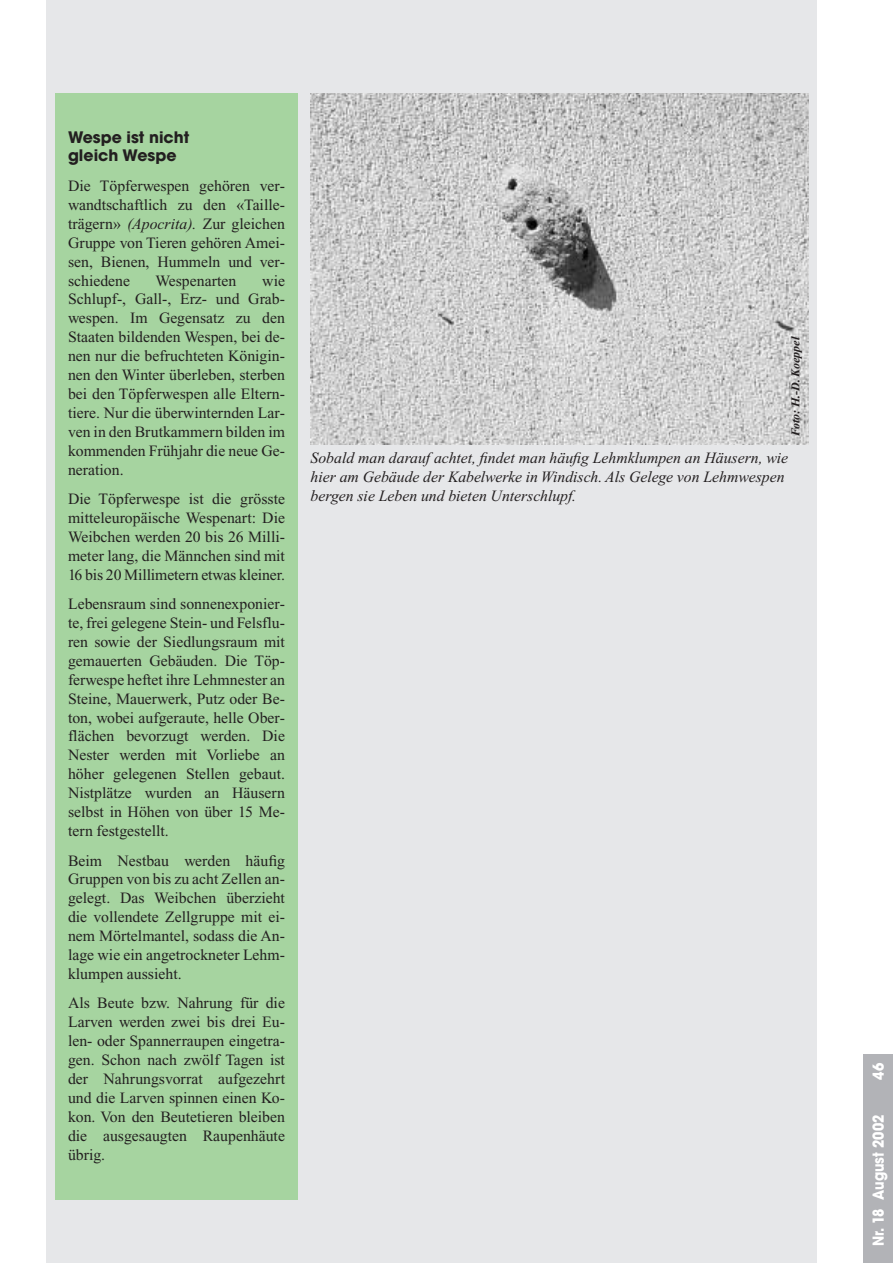
<style>
.page{position:relative;width:893px;height:1263px;background:#fff}
.page>*{position:absolute;margin:0;border:0;box-sizing:border-box;transform-origin:0 0}
.t1{font:15.75px/18.9px "Times New Roman";color:#231f20;text-align:justify}
.t2{font:italic 15.75px/18.9px "Times New Roman";color:#231f20}
.t3{font:700 15.75px/18.9px "Avant Garde";color:#231f20}
.t4{font:700 15px "Avant Garde";color:#fff;scale:.9 1}
.t5{font:italic 700 12px "Times New Roman";color:#231f20}
.s1{font-style:italic}
</style>
<div class="page">
<div style="left:47px;top:0;width:769px;height:1263px;background:#e6e7e9"></div>
<div style="left:863px;top:1054px;width:29px;height:209px;background:#b2b3b7"></div>
<div style="left:55px;top:94px;width:243px;height:1106px;background:#a6d4a0"></div>
<img style="left:310px;top:94px;width:498px;height:350px">
<p class="t3" style="left:68px;top:129px;width:123px">Wespe ist nicht gleich Wespe</p>
<p class="t1" style="left:68px;top:178px;width:218px">Die Töpferwespen gehören ver&shy;wandtschaftlich zu den «Taille&shy;trägern» <span class="s1">(Apocrita).</span> Zur gleichen Gruppe von Tieren gehören Amei&shy;sen, Bienen, Hummeln und ver&shy;schiedene</p>
<p class="t1" style="left:68px;top:272px;width:218px;text-indent:194px">wie Schlupf-, Gall-, Erz- und Grab&shy;wespen. Im Gegensatz zu den Staaten bildenden Wespen, bei de&shy;nen nur die befruchteten Königin&shy;nen den Winter überleben, sterben bei den Töpferwespen alle Eltern&shy;tiere. Nur die überwinternden Lar&shy;ven in den Brutkammern bilden im kommenden Frühjahr die neue Ge&shy;neration.</p>
<p class="t1" style="left:68px;top:491px;width:218px">Die Töpferwespe ist die grösste mitteleuropäische Wespenart: Die Weibchen werden 20 bis 26 Milli&shy;meter lang, die Männchen sind mit 16 bis 20 Millimetern etwas kleiner.</p>
<p class="t1" style="left:68px;top:596px;width:218px">Lebensraum sind sonnenexponier&shy;te, frei gelegene Stein- und Felsflu&shy;ren sowie der Siedlungsraum mit gemauerten Gebäuden. Die Töp&shy;ferwespe heftet ihre Lehmnester an Steine, Mauerwerk, Putz oder Be&shy;ton, wobei aufgeraute, helle Ober&shy;flächen bevorzugt werden. Die Nester werden mit Vorliebe an höher gelegenen Stellen gebaut.<br>Nistplätze wurden an Häusern selbst in Höhen von über 15 Me&shy;tern festgestellt.</p>
<p class="t1" style="left:68px;top:852px;width:218px">Beim Nestbau werden häufig Gruppen von bis zu acht Zellen an&shy;gelegt. Das Weibchen überzieht die vollendete Zellgruppe mit ei&shy;nem Mörtelmantel, sodass die An&shy;lage wie ein angetrockneter Lehm&shy;klumpen aussieht.</p>
<p class="t1" style="left:68px;top:995px;width:218px">Als Beute bzw. Nahrung für die Larven werden zwei bis drei Eu&shy;len- oder Spannerraupen eingetra&shy;gen. Schon nach zwölf Tagen ist der Nahrungsvorrat aufgezehrt und die Larven spinnen einen Ko&shy;kon. Von den Beutetieren bleiben die ausgesaugten Raupenhäute übrig.</p>
<p class="t1" style="left:155px;top:272px;width:82px">Wespenarten</p>
<p class="t5" style="left:791px;top:436px;width:100px;rotate:-90deg">Foto: H.-D. Koeppel</p>
<p class="t2" style="left:310px;top:450px;width:479px">Sobald man darauf achtet, findet man häufig Lehmklumpen an Häusern, wie hier am Gebäude der Kabelwerke in Windisch. Als Gelege von Lehmwespen bergen sie Leben und bieten Unterschlupf.</p>
<p class="t4" style="left:872px;top:1080px;width:20px;rotate:-90deg">46</p>
<p class="t4" style="left:872px;top:1246px;width:147px;rotate:-90deg">Nr. 18 August 2002</p>
</div>
